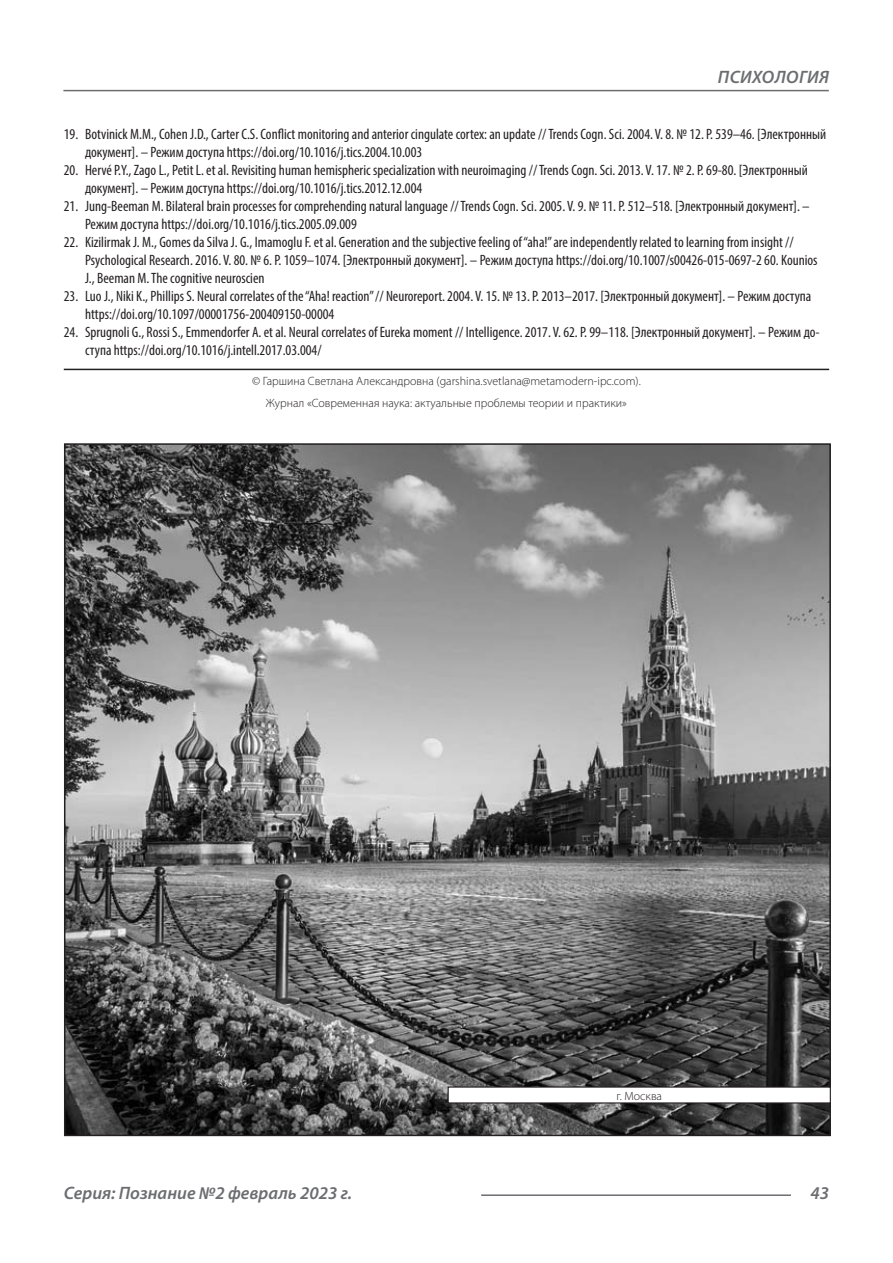
<style>
.page{position:relative;width:893px;height:1263px;background:#fff}
.page>*{position:absolute;margin:0;border:0;box-sizing:border-box;transform-origin:0 0}
.t1{font:italic 600 18px "Myriad Pro";color:#6c6d70}
.t2{font:italic 600 18px "Myriad Pro";letter-spacing:.02em;color:#6c6d70}
.t3{font:condensed 15px/18px "Myriad Pro";color:#231f20}
.Автор_копирайт{font:300 12px "Myriad Pro";color:#231f20}
</style>
<div class="page">
<hr style="left:63px;top:90px;width:766px;height:1px;background:#6c6d70">
<hr style="left:481px;top:1194px;width:310px;height:2px;background:#6c6d70">
<hr style="left:64px;top:369px;width:765px;height:1px;background:#231f20">
<img style="left:67px;top:446px;width:761px;height:687px">
<div style="left:448px;top:1087px;width:382px;height:16px;background:#fff"></div>
<div style="left:448px;top:1086px;width:383px;height:17px;border:1px solid #231f20"></div>
<p class="t2" style="left:718px;top:66px;width:113px">ПСИХОЛОГИЯ</p>
<p class="t3" style="left:85px;top:125px;width:743px;text-indent:-21px">19. Botvinick M.M., Cohen J.D., Carter C.S. Conflict monitoring and anterior cingulate cortex: an update // Trends Cogn. Sci. 2004. V. 8. № 12. P. 539–46. [Электронный документ]. – Режим доступа https://doi.org/10.1016/j.tics.2004.10.003</p>
<p class="t3" style="left:85px;top:161px;width:724px;text-indent:-21px">20. Hervé P.Y., Zago L., Petit L. et al. Revisiting human hemispheric specialization with neuroimaging // Trends Cogn. Sci. 2013. V. 17. № 2. P. 69-80. [Электронный документ]. – Режим доступа https://doi.org/10.1016/j.tics.2012.12.004</p>
<p class="t3" style="left:85px;top:197px;width:726px;text-indent:-21px">21. Jung-Beeman M. Bilateral brain processes for comprehending natural language // Trends Cogn. Sci. 2005. V. 9. № 11. P. 512–518. [Электронный документ]. –<br>Режим доступа https://doi.org/10.1016/j.tics.2005.09.009</p>
<p class="t3" style="left:85px;top:233px;width:734px;text-indent:-21px">22. Kizilirmak J. M., Gomes da Silva J. G., Imamoglu F. et al. Generation and the subjective feeling of “aha!” are independently related to learning from insight //<br>Psychological Research. 2016. V. 80. № 6. P. 1059–1074. [Электронный документ]. – Режим доступа https://doi.org/10.1007/s00426-015-0697-2 60. Kounios<br>J., Beeman M. The cognitive neuroscien</p>
<p class="t3" style="left:85px;top:287px;width:728px;text-indent:-21px">23. Luo J., Niki K., Phillips S. Neural correlates of the “Aha! reaction” // Neuroreport. 2004. V. 15. № 13. P. 2013–2017. [Электронный документ]. – Режим доступа https://doi.org/10.1097/00001756-200409150-00004</p>
<p class="t3" style="left:85px;top:323px;width:736px;text-indent:-21px">24. Sprugnoli G., Rossi S., Emmendorfer A. et al. Neural correlates of Eureka moment // Intelligence. 2017. V. 62. P. 99–118. [Электронный документ]. – Режим до&shy;ступа https://doi.org/10.1016/j.intell.2017.03.004/</p>
<p class="Автор_копирайт" style="left:252px;top:374px;width:390px">© Гаршина Светлана Александровна (garshina.svetlana@metamodern-ipc.com).</p>
<p class="Автор_копирайт" style="left:266px;top:395px;width:363px">Журнал «Современная наука: актуальные проблемы теории и практики»</p>
<p class="Автор_копирайт" style="left:616px;top:1088px;width:47px">г. Москва</p>
<p class="t1" style="left:64px;top:1182px;width:290px">Серия: Познание №2 февраль 2023 г.</p>
<p class="t1" style="left:810px;top:1182px;width:20px">43</p>
</div>
